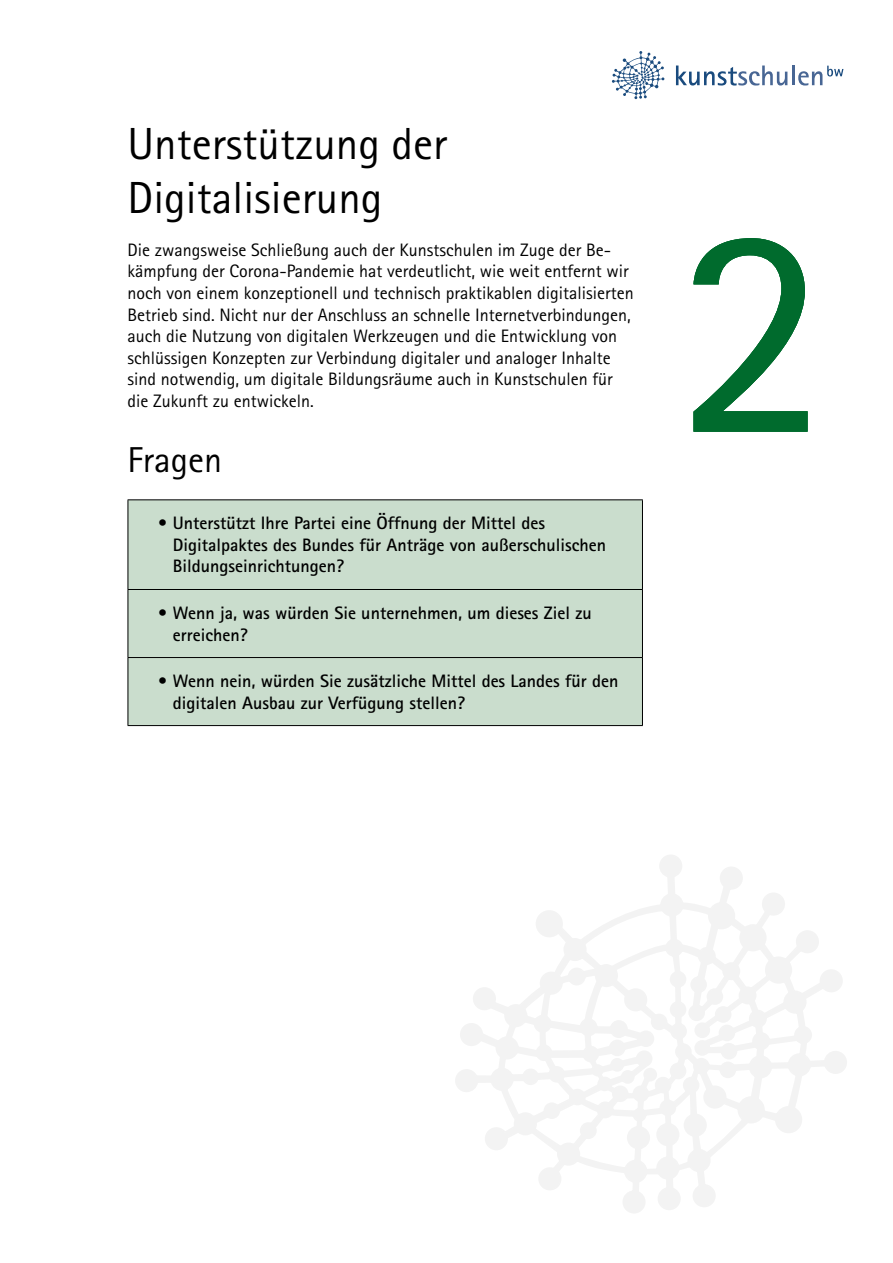
<style>
.page{position:relative;width:893px;height:1263px;background:#fff}
.page>*{position:absolute;margin:0;border:0;box-sizing:border-box;transform-origin:0 0}
.t1{font:300px "Rotis Sans Serif Std";color:#006b2d}
.t2{font:45px/54px "Rotis Sans Serif Std";color:#000}
.t3{font:36px "Rotis Sans Serif Std";color:#000}
.t4{font:18px/21.6px "Rotis Sans Serif Std";color:#000}
.t5{font:700 18px/21.6px "Rotis Sans Serif Std";color:#000}
</style>
<div class="page">
<svg style="left:612px;top:51px;width:52px;height:48px"></svg>
<svg style="left:676px;top:66px;width:111px;height:20px"></svg>
<hr style="left:792px;top:66px;width:3px;height:19px;background:#486694">
<svg style="left:798px;top:66px;width:45px;height:20px"></svg>
<svg style="left:455px;top:855px;width:392px;height:358px"></svg>
<div style="left:129px;top:500px;width:513px;height:225px;background:#caddcd"></div>
<hr style="left:128px;top:499px;width:515px;height:1px;background:#000">
<hr style="left:128px;top:500px;width:1px;height:89px;background:#000">
<hr style="left:642px;top:500px;width:1px;height:89px;background:#000">
<hr style="left:128px;top:589px;width:515px;height:1px;background:#000">
<hr style="left:128px;top:590px;width:1px;height:67px;background:#000">
<hr style="left:642px;top:590px;width:1px;height:67px;background:#000">
<hr style="left:128px;top:657px;width:515px;height:1px;background:#000">
<hr style="left:128px;top:658px;width:1px;height:67px;background:#000">
<hr style="left:642px;top:658px;width:1px;height:67px;background:#000">
<hr style="left:128px;top:725px;width:515px;height:1px;background:#000">
<h2 class="t2" style="left:128px;top:116px;width:321px">Unterstützung der<br>Digitalisierung</h2>
<p class="t4" style="left:128px;top:239px;width:508px">Die zwangsweise Schließung auch der Kunstschulen im Zuge der Be&shy;kämpfung der Corona-Pandemie hat verdeutlicht, wie weit entfernt wir noch von einem konzeptionell und technisch praktikablen digitalisierten Betrieb sind. Nicht nur der Anschluss an schnelle Internetverbindungen, auch die Nutzung von digitalen Werkzeugen und die Entwicklung von schlüssigen Konzepten zur Verbindung digitaler und analoger Inhalte sind notwendig, um digitale Bildungsräume auch in Kunstschulen für die Zukunft zu entwickeln.</p>
<h3 class="t3" style="left:128px;top:438px;width:96px">Fragen</h3>
<p class="t5" style="left:173px;top:512px;width:435px;text-indent:-15px">• Unterstützt Ihre Partei eine Öffnung der Mittel des<br>Digitalpaktes des Bundes für Anträge von außerschulischen<br>Bildungseinrichtungen?</p>
<p class="t5" style="left:173px;top:602px;width:421px;text-indent:-15px">• Wenn ja, was würden Sie unternehmen, um dieses Ziel zu erreichen?</p>
<p class="t5" style="left:173px;top:670px;width:447px;text-indent:-15px">• Wenn nein, würden Sie zusätzliche Mittel des Landes für den digitalen Ausbau zur Verfügung stellen?</p>
<h1 class="t1" style="left:677px;top:153px;width:151px">2</h1>
</div>
